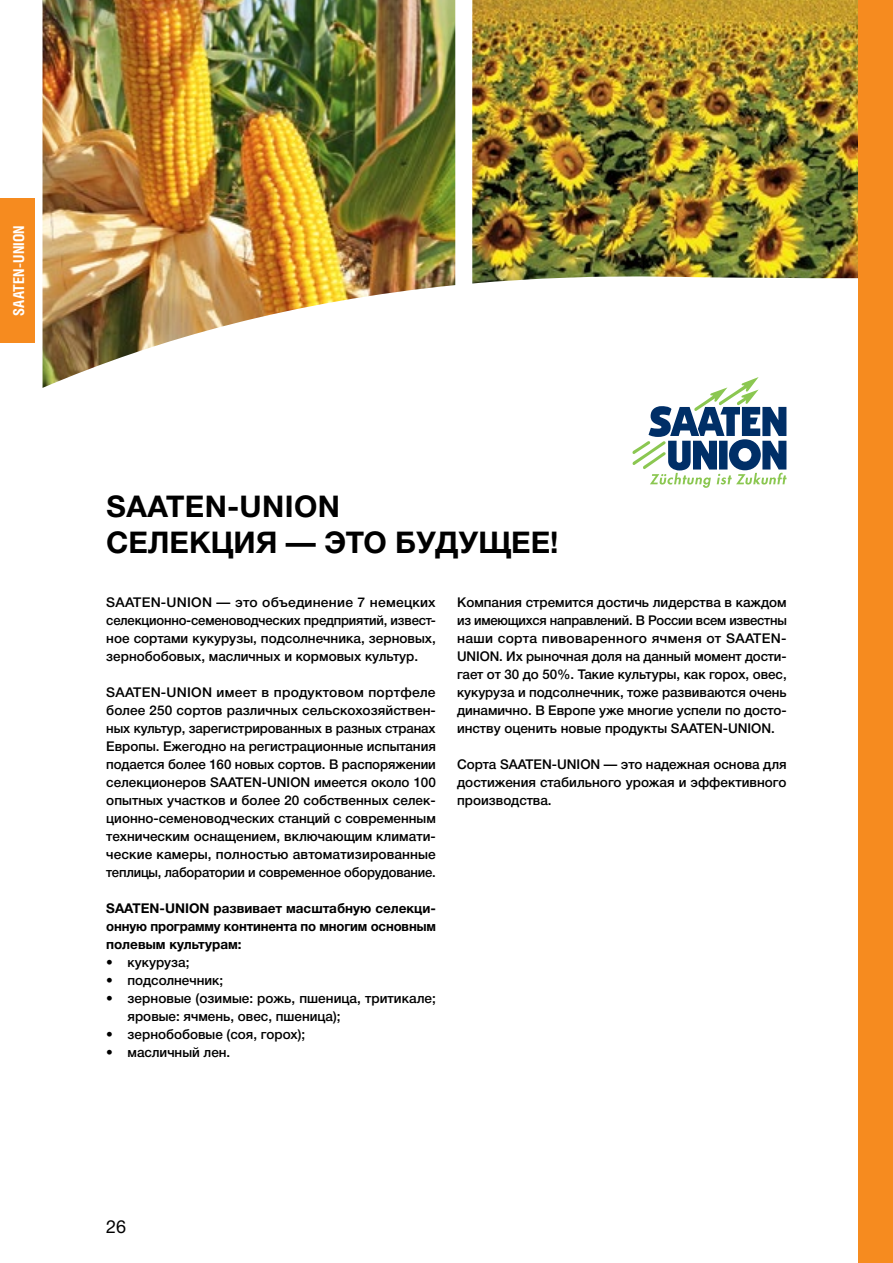
<style>
.page{position:relative;width:893px;height:1263px;background:#fff}
.page>*{position:absolute;margin:0;border:0;box-sizing:border-box;transform-origin:0 0}
.t1{font:700 30px/36px "Helvetica Neue Cyr";color:#000}
.t2{font:18px "Helvetica Neue Cyr";color:#000}
.t3{font:700 15px "Helios Cond C";letter-spacing:.01em;color:#fff}
.t4{font:500 13.5px/18px "Helvetica Neue Cyr";color:#000;text-align:justify}
.t5{font:700 13.5px/18px "Helvetica Neue Cyr";color:#000;text-align:justify}
</style>
<div class="page">
<svg style="left:632px;top:377px;width:155px;height:111px"></svg>
<div style="left:0;top:198px;width:34px;height:144px;background:#f68b1f"></div>
<img style="left:472px;top:0;width:387px;height:283px">
<img style="left:43px;top:0;width:412px;height:388px">
<div style="left:859px;top:0;width:34px;height:1263px;background:#f68b1f"></div>
<p class="t3" style="left:10px;top:316px;width:92px;rotate:-90deg">SAATEN-UNION</p>
<h1 class="t1" style="left:106px;top:489px;width:454px">SAATEN-UNION<br>Селекция — это будущее!</h1>
<p class="t4" style="left:106px;top:593px;width:331px">SAATEN-UNION — это объединение 7 немецких селекционно-семеноводческих предприятий, извест&shy;ное сортами кукурузы, подсолнечника, зерновых, зернобобовых, масличных и кормовых культур.</p>
<p class="t4" style="left:106px;top:683px;width:331px">SAATEN-UNION имеет в продуктовом портфеле более 250 сортов различных сельскохозяйствен&shy;ных культур, зарегистрированных в разных странах Европы. Ежегодно на регистрационные испытания подается более 160 новых сортов. В распоряжении селекционеров SAATEN-UNION имеется около 100 опытных участков и более 20 собственных селек&shy;ционно-семеноводческих станций с современным техническим оснащением, включающим климати&shy;ческие камеры, полностью автоматизированные теплицы, лаборатории и современное оборудование.</p>
<p class="t5" style="left:106px;top:899px;width:331px">SAATEN-UNION развивает масштабную селекци&shy;онную программу континента по многим основным полевым культурам:</p>
<p class="t4" style="left:106px;top:953px;width:85px">• кукуруза;</p>
<p class="t4" style="left:106px;top:971px;width:118px">• подсолнечник;</p>
<p class="t4" style="left:128px;top:989px;width:310px;text-indent:-21px">• зерновые (озимые: рожь, пшеница, тритикале; яровые: ячмень, овес, пшеница);</p>
<p class="t4" style="left:106px;top:1025px;width:200px">• зернобобовые (соя, горох);</p>
<p class="t4" style="left:106px;top:1043px;width:126px">• масличный лен.</p>
<p class="t4" style="left:457px;top:593px;width:331px">Компания стремится достичь лидерства в каждом из имеющихся направлений. В России всем известны наши сорта пивоваренного ячменя от SAATEN-UNION. Их рыночная доля на данный момент дости&shy;гает от 30 до 50%. Такие культуры, как горох, овес, кукуруза и подсолнечник, тоже развиваются очень динамично. В Европе уже многие успели по досто&shy;инству оценить новые продукты SAATEN-UNION.</p>
<p class="t4" style="left:457px;top:755px;width:331px">Сорта SAATEN-UNION — это надежная основа для достижения стабильного урожая и эффективного производства.</p>
<h2 class="t2" style="left:106px;top:1217px;width:22px">26</h2>
</div>
